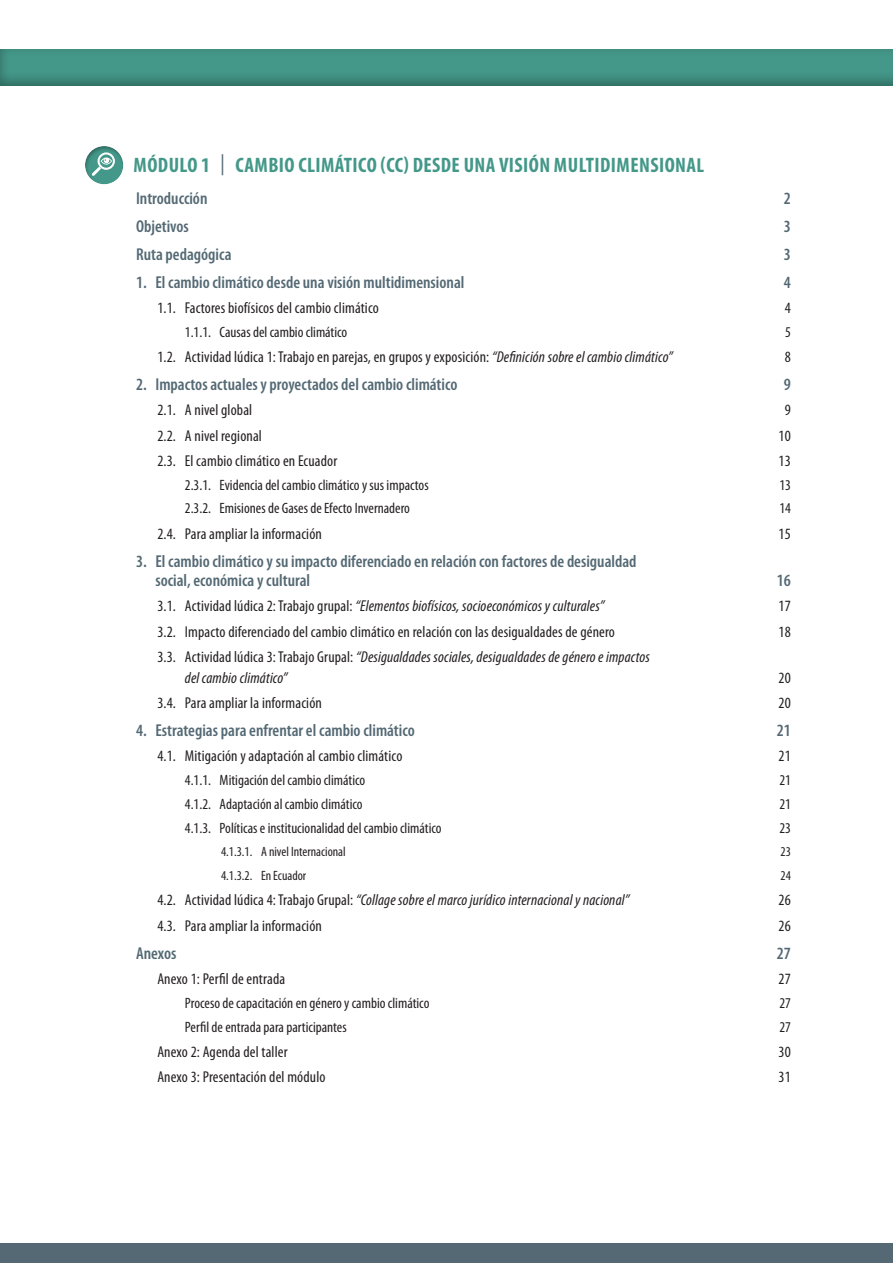
<style>
.page{position:relative;width:893px;height:1263px;background:#fff}
.page>*{position:absolute;margin:0;border:0;box-sizing:border-box;transform-origin:0 0}
.t1{font:700 condensed 21px "Myriad Pro";letter-spacing:.02em;color:#449889}
.t2{font:600 condensed 17.25px/19.5px "Myriad Pro";color:#546974}
.t3{font:condensed 15.75px "Myriad Pro";letter-spacing:.01em;color:#231f20}
.t4{font:italic condensed 15.75px/21px "Myriad Pro";letter-spacing:.01em;color:#231f20}
.t5{font:condensed 15px "Myriad Pro";color:#231f20}
.t6{font:condensed 13.5px "Myriad Pro";color:#231f20}
.s1{font-weight:400;color:#546974}
.s2{font-size:20.25px}
.s3{font-style:italic}
.s4{font-style:normal}
</style>
<div class="page">
<div style="left:0;top:49px;width:893px;height:39px;background:#231f20;opacity:.4"></div>
<hr style="left:0;top:0;width:1px;height:1263px;background:#aeb4ba">
<div style="left:0;top:1243px;width:893px;height:20px;background:#546974"></div>
<div style="left:84px;top:144px;width:42px;height:41px;background:#231f20;opacity:.4"></div>
<svg style="left:92px;top:152px;width:23px;height:24px"></svg>
<h1 class="t1" style="left:134px;top:151px;width:572px">MÓDULO 1 <span class="s1">|</span> CAMBIO CLIMÁTICO (CC) DESDE UNA VISIÓN MULTIDIMENSIONA<span class="s2">L</span></h1>
<p class="t2" style="left:136px;top:188px;width:73px">Introducción</p>
<p class="t2" style="left:784px;top:188px;width:9px">2</p>
<p class="t2" style="left:136px;top:216px;width:54px">Objetivos</p>
<p class="t2" style="left:784px;top:216px;width:9px">3</p>
<p class="t2" style="left:136px;top:244px;width:97px">Ruta pedagógica</p>
<p class="t2" style="left:784px;top:244px;width:9px">3</p>
<p class="t2" style="left:136px;top:272px;width:330px">1. El cambio climático desde una visión multidimensional</p>
<p class="t2" style="left:784px;top:272px;width:9px">4</p>
<p class="t3" style="left:157px;top:298px;width:223px">1.1. Factores biofísicos del cambio climático</p>
<p class="t3" style="left:785px;top:298px;width:8px">4</p>
<p class="t5" style="left:185px;top:323px;width:164px">1.1.1. Causas del cambio climático</p>
<p class="t5" style="left:785px;top:323px;width:7px">5</p>
<p class="t3" style="left:157px;top:347px;width:517px">1.2. Actividad lúdica 1: Trabajo en parejas, en grupos y exposición: <span class="s3">“Definición sobre el cambio climático”</span></p>
<p class="t3" style="left:785px;top:347px;width:8px">8</p>
<p class="t2" style="left:136px;top:374px;width:323px">2. Impactos actuales y proyectados del cambio climático</p>
<p class="t2" style="left:784px;top:374px;width:9px">9</p>
<p class="t3" style="left:157px;top:401px;width:96px">2.1. A nivel global</p>
<p class="t3" style="left:785px;top:401px;width:8px">9</p>
<p class="t3" style="left:157px;top:426px;width:106px">2.2. A nivel regional</p>
<p class="t3" style="left:779px;top:426px;width:14px">10</p>
<p class="t3" style="left:157px;top:451px;width:182px">2.3. El cambio climático en Ecuador</p>
<p class="t3" style="left:779px;top:451px;width:14px">13</p>
<p class="t5" style="left:185px;top:476px;width:245px">2.3.1. Evidencia del cambio climático y sus impactos</p>
<p class="t5" style="left:779px;top:476px;width:13px">13</p>
<p class="t5" style="left:185px;top:499px;width:227px">2.3.2. Emisiones de Gases de Efecto Invernadero</p>
<p class="t5" style="left:779px;top:499px;width:13px">14</p>
<p class="t3" style="left:157px;top:524px;width:166px">2.4. Para ampliar la información</p>
<p class="t3" style="left:779px;top:524px;width:14px">15</p>
<p class="t2" style="left:155px;top:551px;width:483px;text-indent:-19px">3. El cambio climático y su impacto diferenciado en relación con factores de desigualdad social, económica y cultural</p>
<p class="t2" style="left:777px;top:570px;width:16px">16</p>
<p class="t4" style="left:157px;top:595px;width:448px"><span class="s4">3.1. Actividad lúdica 2: Trabajo grupal:</span> “Elementos biofísicos, socioeconómicos y culturales”</p>
<p class="t3" style="left:779px;top:597px;width:14px">17</p>
<p class="t3" style="left:157px;top:622px;width:459px">3.2. Impacto diferenciado del cambio climático en relación con las desigualdades de género</p>
<p class="t3" style="left:779px;top:622px;width:14px">18</p>
<p class="t4" style="left:185px;top:646px;width:467px;text-indent:-27px"><span class="s4">3.3. Actividad lúdica 3: Trabajo Grupal:</span> “Desigualdades sociales, desigualdades de género e impactos del cambio climático”</p>
<p class="t3" style="left:779px;top:668px;width:14px">20</p>
<p class="t3" style="left:157px;top:693px;width:166px">3.4. Para ampliar la información</p>
<p class="t3" style="left:779px;top:693px;width:14px">20</p>
<p class="t2" style="left:136px;top:720px;width:280px">4. Estrategias para enfrentar el cambio climático</p>
<p class="t2" style="left:777px;top:720px;width:16px">21</p>
<p class="t3" style="left:157px;top:747px;width:247px">4.1. Mitigación y adaptación al cambio climático</p>
<p class="t3" style="left:779px;top:747px;width:14px">21</p>
<p class="t5" style="left:185px;top:771px;width:182px">4.1.1. Mitigación del cambio climático</p>
<p class="t5" style="left:779px;top:771px;width:13px">21</p>
<p class="t5" style="left:185px;top:795px;width:179px">4.1.2. Adaptación al cambio climático</p>
<p class="t5" style="left:779px;top:795px;width:13px">21</p>
<p class="t5" style="left:185px;top:819px;width:258px">4.1.3. Políticas e institucionalidad del cambio climático</p>
<p class="t5" style="left:779px;top:819px;width:13px">23</p>
<p class="t6" style="left:221px;top:844px;width:126px">4.1.3.1. A nivel Internacional</p>
<p class="t6" style="left:780px;top:844px;width:12px">23</p>
<p class="t6" style="left:221px;top:868px;width:87px">4.1.3.2. En Ecuador</p>
<p class="t6" style="left:780px;top:868px;width:12px">24</p>
<p class="t4" style="left:157px;top:889px;width:474px"><span class="s4">4.2. Actividad lúdica 4: Trabajo Grupal:</span> “Collage sobre el marco jurídico internacional y nacional”</p>
<p class="t3" style="left:779px;top:891px;width:14px">26</p>
<p class="t3" style="left:157px;top:916px;width:166px">4.3. Para ampliar la información</p>
<p class="t3" style="left:779px;top:916px;width:14px">26</p>
<p class="t2" style="left:136px;top:943px;width:42px">Anexos</p>
<p class="t2" style="left:777px;top:943px;width:16px">27</p>
<p class="t3" style="left:157px;top:969px;width:129px">Anexo 1: Perfil de entrada</p>
<p class="t3" style="left:779px;top:969px;width:14px">27</p>
<p class="t5" style="left:185px;top:994px;width:246px">Proceso de capacitación en género y cambio climático</p>
<p class="t5" style="left:779px;top:994px;width:13px">27</p>
<p class="t5" style="left:185px;top:1017px;width:163px">Perfil de entrada para participantes</p>
<p class="t5" style="left:779px;top:1017px;width:13px">27</p>
<p class="t3" style="left:157px;top:1042px;width:132px">Anexo 2: Agenda del taller</p>
<p class="t3" style="left:779px;top:1042px;width:14px">30</p>
<p class="t3" style="left:157px;top:1067px;width:170px">Anexo 3: Presentación del módulo</p>
<p class="t3" style="left:779px;top:1067px;width:14px">31</p>
</div>
